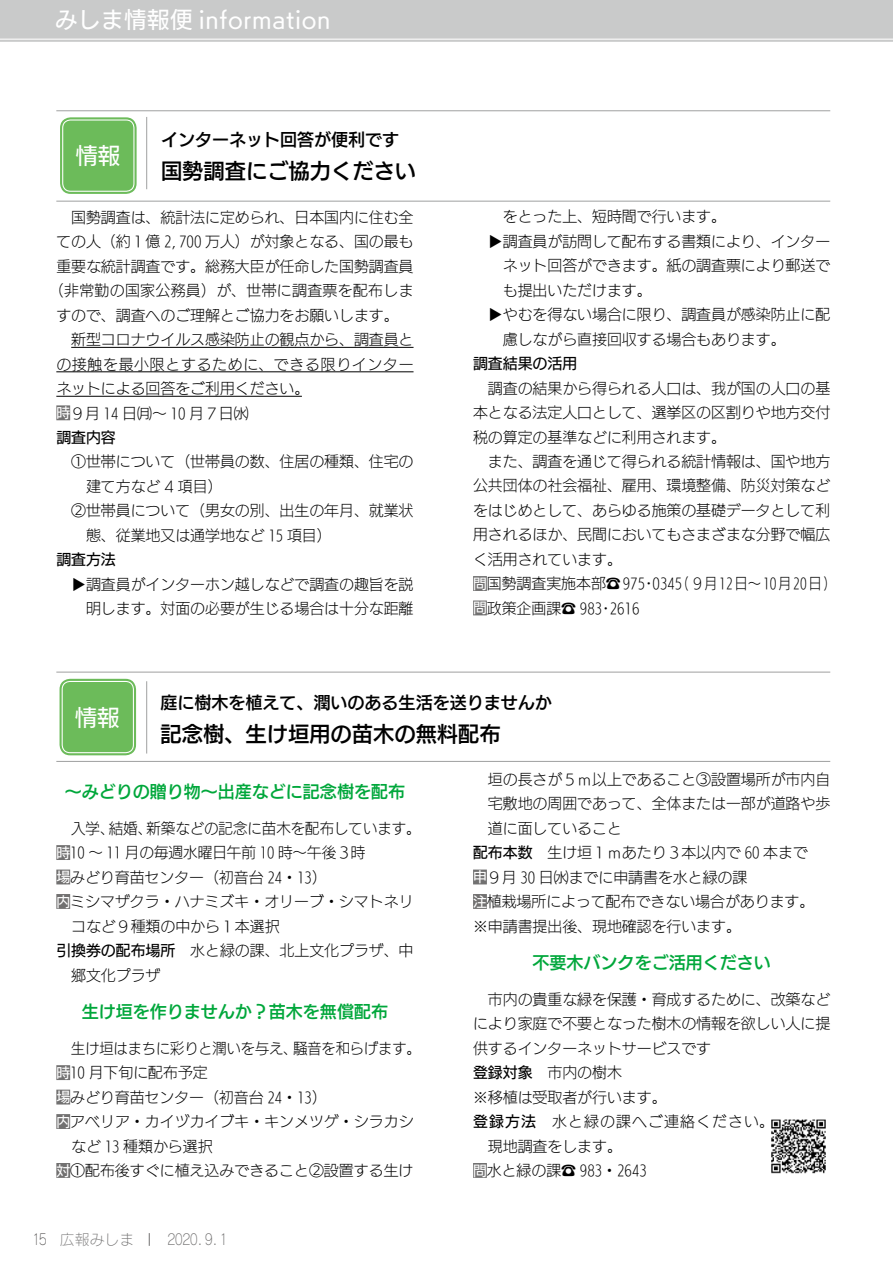
<style>
.page{position:relative;width:893px;height:1263px;background:#fff}
.page>*{position:absolute;margin:0;border:0;box-sizing:border-box;transform-origin:0 0}
.t1{font:22.35px "UD Kakugo Large Pro M";letter-spacing:.03em;color:#fff}
.t2{font:21.3px "UD Kakugo Large Pro DB";color:#000}
.t3{font:16.95px "UD Kakugo Large Pro DB";color:#00a73b}
.t4{font:16.95px "UD Kakugo Large Pro DB";color:#000}
.t5{font:14.85px/24.5px "UD Kakugo Large Pro L";color:#000;text-align:right}
.t6{font:14.85px "UD Kakugo Large Pro L";color:#000;scale:.95 1}
.t7{font:14.85px "UD Kakugo Large Pro L";letter-spacing:.025em;color:#000}
.t8{font:14.85px "UD Kakugo Large Pro L";letter-spacing:.05em;color:#000}
.t9{font:14.85px "UD Kakugo Large Pro L";letter-spacing:.075em;color:#000}
.t10{font:14.85px "UD Kakugo Large Pro M";color:#000}
.t11{font:14.85px "Rodin Cattleya Pro L";color:#727171}
.s1{font-family:"UD Kakugo Large Pro M";font-size:13.8px;color:#fff}
.s2{font-family:"UD Mincho Pro L"}
.s3{font-family:"UD Kakugo Large Pro M"}
.s4{color:#595757}
</style>
<div class="page">
<svg style="left:0;top:0;width:893px;height:42px;background:#cacbcb"></svg>
<hr style="left:56px;top:111px;width:774px;height:1px;background:#9fa0a0">
<hr style="left:56px;top:201px;width:774px;height:1px;background:#9fa0a0">
<hr style="left:146px;top:117px;width:1px;height:72px;background:#9fa0a0">
<div style="left:60px;top:117px;width:77px;height:77px;background:#6cbb5a;border-radius:11px"></div>
<div style="left:57px;top:114px;width:83px;height:83px;border:1px solid #fff;border-radius:13px"></div>
<div style="left:62px;top:119px;width:72px;height:73px;border:1px solid #fff;border-radius:8px"></div>
<hr style="left:71px;top:347px;width:343px;height:1px;background:#000">
<hr style="left:56px;top:371px;width:358px;height:1px;background:#000">
<hr style="left:56px;top:396px;width:246px;height:1px;background:#000">
<div style="left:56px;top:405px;width:14px;height:15px;background:#727171"></div>
<div style="left:473px;top:576px;width:14px;height:15px;background:#727171"></div>
<div style="left:473px;top:600px;width:14px;height:15px;background:#727171"></div>
<hr style="left:56px;top:672px;width:774px;height:1px;background:#9fa0a0">
<hr style="left:56px;top:761px;width:774px;height:1px;background:#9fa0a0">
<hr style="left:146px;top:681px;width:1px;height:72px;background:#9fa0a0">
<div style="left:56px;top:845px;width:14px;height:15px;background:#727171"></div>
<div style="left:56px;top:869px;width:14px;height:15px;background:#727171"></div>
<div style="left:56px;top:894px;width:14px;height:15px;background:#727171"></div>
<div style="left:56px;top:1065px;width:14px;height:15px;background:#727171"></div>
<div style="left:56px;top:1090px;width:14px;height:14px;background:#727171"></div>
<div style="left:56px;top:1114px;width:14px;height:15px;background:#727171"></div>
<div style="left:56px;top:1163px;width:14px;height:15px;background:#727171"></div>
<div style="left:473px;top:869px;width:14px;height:15px;background:#727171"></div>
<div style="left:473px;top:894px;width:14px;height:15px;background:#727171"></div>
<div style="left:473px;top:1163px;width:14px;height:15px;background:#727171"></div>
<div style="left:60px;top:679px;width:76px;height:76px;background:#6cbb5a;border-radius:11px"></div>
<div style="left:56px;top:676px;width:83px;height:82px;border:1px solid #fff;border-radius:13px"></div>
<div style="left:62px;top:681px;width:72px;height:72px;border:1px solid #fff;border-radius:8px"></div>
<img style="left:771px;top:1119px;width:55px;height:55px">
<svg style="left:149px;top:1233px;width:1px;height:13px"></svg>
<h1 class="t1" style="left:55px;top:2px;width:277px">みしま情報便 information</h1>
<h1 class="t1" style="left:75px;top:137px;width:46px">情報</h1>
<p class="t4" style="left:161px;top:125px;width:240px">インターネット回答が便利です</p>
<h2 class="t2" style="left:161px;top:153px;width:257px">国勢調査にご協力ください</h2>
<p class="t5" style="left:71px;top:205px;width:344px">国勢調査は、統計法に定められ、日本国内に住む全</p>
<p class="t5" style="left:56px;top:229px;width:359px">ての人（約１億 2,700 万人）が対象となる、国の最も</p>
<p class="t5" style="left:56px;top:254px;width:359px">重要な統計調査です。総務大臣が任命した国勢調査員</p>
<p class="t7" style="left:49px;top:279px;width:366px">（非常勤の国家公務員）が、世帯に調査票を配布しま</p>
<p class="t5" style="left:56px;top:302px;width:344px">すので、調査へのご理解とご協力をお願いします。</p>
<p class="t5" style="left:71px;top:327px;width:344px">新型コロナウイルス感染防止の観点から、調査員と</p>
<p class="t8" style="left:56px;top:352px;width:359px">の接触を最小限とするために、できる限りインター</p>
<p class="t5" style="left:56px;top:376px;width:254px">ネットによる回答をご利用ください。</p>
<p class="t5" style="left:56px;top:400px;width:194px"><span class="s1">時</span>９月１４ 日㈪～１０ 月７日㈬</p>
<p class="t10" style="left:56px;top:425px;width:61px">調査内容</p>
<p class="t5" style="left:71px;top:449px;width:344px">①世帯について（世帯員の数、住居の種類、住宅の</p>
<p class="t5" style="left:86px;top:474px;width:138px">建て方など 4 項目）</p>
<p class="t5" style="left:71px;top:498px;width:344px">②世帯員について（男女の別、出生の年月、就業状</p>
<p class="t5" style="left:86px;top:522px;width:247px">態、従業地又は通学地など 15 項目）</p>
<p class="t10" style="left:56px;top:548px;width:61px">調査方法</p>
<p class="t5" style="left:71px;top:571px;width:344px">▶調査員がインターホン越しなどで調査の趣旨を説明します。対面の必要が生じる場合は十分な距離</p>
<p class="t5" style="left:503px;top:204px;width:225px">をとった上、短時間で行います。</p>
<p class="t5" style="left:488px;top:229px;width:344px">▶調査員が訪問して配布する書類により、インター</p>
<p class="t5" style="left:503px;top:253px;width:329px">ネット回答ができます。紙の調査票により郵送で</p>
<p class="t5" style="left:503px;top:278px;width:150px">も提出いただけます。</p>
<p class="t5" style="left:488px;top:302px;width:344px">▶やむを得ない場合に限り、調査員が感染防止に配</p>
<p class="t5" style="left:503px;top:326px;width:284px">慮しながら直接回収する場合もあります。</p>
<p class="t10" style="left:473px;top:351px;width:106px">調査結果の活用</p>
<p class="t5" style="left:473px;top:375px;width:359px;text-align:justify;text-indent:15px">調査の結果から得られる人口は、我が国の人口の基本となる法定人口として、選挙区の区割りや地方交付税の算定の基準などに利用されます。</p>
<p class="t5" style="left:473px;top:449px;width:359px;text-align:left;text-indent:15px">また、調査を通じて得られる統計情報は、国や地方公共団体の社会福祉、雇用、環境整備、防災対策などをはじめとして、あらゆる施策の基礎データとして利用されるほか、民間においてもさまざまな分野で幅広く活用されています。<br><span class="s1">問</span>国勢調査実施本部<span class="s2">☎</span>975・0345（9 月 12日～１０ 月 20日）<span class="s1">問</span>政策企画課<span class="s2">☎</span> 983・2616</p>
<h1 class="t1" style="left:75px;top:699px;width:46px">情報</h1>
<p class="t4" style="left:161px;top:688px;width:393px">庭に樹木を植えて、潤いのある生活を送りませんか</p>
<h2 class="t2" style="left:161px;top:716px;width:342px">記念樹、生け垣用の苗木の無料配布</h2>
<p class="t3" style="left:65px;top:777px;width:342px">～みどりの贈り物～出産などに記念樹を配布</p>
<p class="t5" style="left:71px;top:815px;width:351px">入学、結婚、新築などの記念に苗木を配布しています。</p>
<p class="t5" style="left:56px;top:840px;width:311px"><span class="s1">時</span>10 ～ 11 月の毎週水曜日午前 10 時～午後３時</p>
<p class="t5" style="left:56px;top:864px;width:272px"><span class="s1">場</span>みどり育苗センター（初音台 24・13）</p>
<p class="t5" style="left:56px;top:889px;width:359px"><span class="s1">内</span>ミシマザクラ・ハナミズキ・オリーブ・シマトネリ</p>
<p class="t5" style="left:71px;top:913px;width:210px">コなど９種類の中から１本選択</p>
<p class="t5" style="left:56px;top:938px;width:359px"><span class="s3">引換券の配布場所</span>　水と緑の課、北上文化プラザ、中</p>
<p class="t5" style="left:71px;top:962px;width:91px">郷文化プラザ</p>
<p class="t3" style="left:82px;top:998px;width:308px">生け垣を作りませんか？苗木を無償配布</p>
<p class="t6" style="left:71px;top:1036px;width:369px">生け垣はまちに彩りと潤いを与え、騒音を和らげます。</p>
<p class="t5" style="left:56px;top:1060px;width:153px"><span class="s1">時</span>10 月下旬に配布予定</p>
<p class="t5" style="left:56px;top:1084px;width:272px"><span class="s1">場</span>みどり育苗センター（初音台 24・13）</p>
<p class="t5" style="left:56px;top:1109px;width:359px"><span class="s1">内</span>アベリア・カイヅカイブキ・キンメツゲ・シラカシ</p>
<p class="t5" style="left:71px;top:1133px;width:143px">など 13 種類から選択</p>
<p class="t5" style="left:56px;top:1158px;width:359px"><span class="s1">対</span>①配布後すぐに植え込みできること②設置する生け</p>
<p class="t11" style="left:32px;top:1230px;width:104px"><span class="s4">15</span> 広報みしま</p>
<p class="t11" style="left:168px;top:1230px;width:61px">２０２０．9．1</p>
<p class="t5" style="left:488px;top:767px;width:344px">垣の長さが５ｍ以上であること③設置場所が市内自</p>
<p class="t5" style="left:488px;top:791px;width:344px">宅敷地の周囲であって、全体または一部が道路や歩</p>
<p class="t5" style="left:488px;top:815px;width:135px">道に面していること</p>
<p class="t5" style="left:473px;top:840px;width:336px"><span class="s3">配布本数</span>　生け垣１ｍあたり３本以内で 60 本まで</p>
<p class="t5" style="left:473px;top:864px;width:276px"><span class="s1">申</span>９月３０ 日㈬までに申請書を水と緑の課</p>
<p class="t5" style="left:473px;top:889px;width:343px"><span class="s1">注</span>植栽場所によって配布できない場合があります。</p>
<p class="t5" style="left:473px;top:913px;width:269px">※申請書提出後、現地確認を行います。</p>
<p class="t3" style="left:533px;top:949px;width:240px">不要木バンクをご活用ください</p>
<p class="t5" style="left:488px;top:987px;width:344px">市内の貴重な緑を保護・育成するために、改築など</p>
<p class="t5" style="left:473px;top:1011px;width:359px">により家庭で不要となった樹木の情報を欲しい人に提</p>
<p class="t5" style="left:473px;top:1035px;width:240px">供するインターネットサービスです</p>
<p class="t5" style="left:473px;top:1060px;width:150px"><span class="s3">登録対象</span>　市内の樹木</p>
<p class="t5" style="left:473px;top:1084px;width:195px">※移植は受取者が行います。</p>
<p class="t9" style="left:473px;top:1110px;width:302px"><span class="s3">登録方法</span>　水と緑の課へご連絡ください。</p>
<p class="t5" style="left:488px;top:1133px;width:135px">現地調査をします。</p>
<p class="t5" style="left:473px;top:1158px;width:175px"><span class="s1">問</span>水と緑の課<span class="s2">☎</span> 983・2643</p>
</div>
